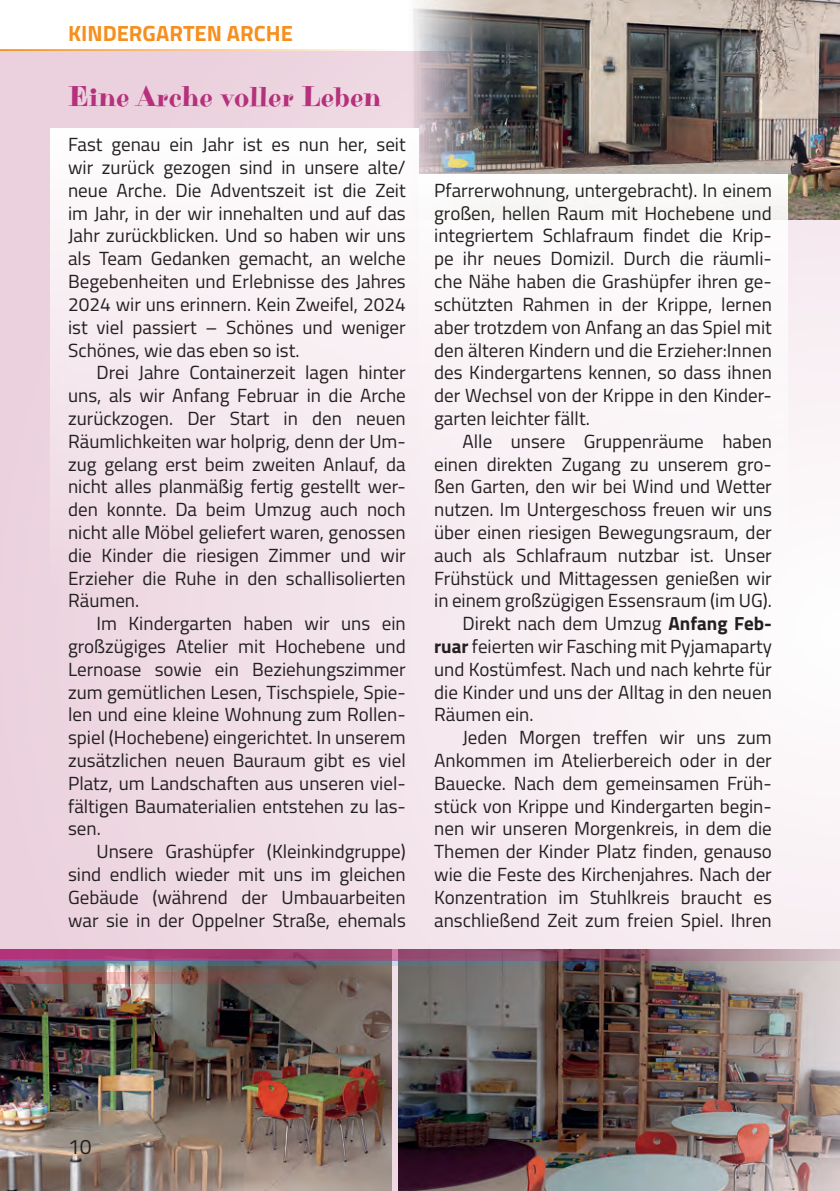
<style>
.page{position:relative;width:840px;height:1191px;background:#fff}
.page>*{position:absolute;margin:0;border:0;box-sizing:border-box;transform-origin:0 0}
.t1{font:29px "Purple Purse";color:#b5317c}
.t2{font:700 22px "Titillium Web";color:#f68f1e}
.t3{font:21px "Titillium Web";color:#231f20}
.t4{font:19px/22.8px "Titillium Web";color:#231f20;text-align:justify}
.s1{font-weight:700}
</style>
<div class="page">
<hr style="left:0;top:49px;width:404px;height:2px;background:#f68f1e">
<div style="left:0;top:51px;width:839px;height:1140px;background:linear-gradient(to right,#ead0dc,#fcf9fb)"></div>
<img style="left:398px;top:961px;width:441px;height:230px">
<img style="left:0;top:965px;width:391px;height:226px">
<img style="left:405px;top:0;width:434px;height:220px">
<div style="left:418px;top:174px;width:369px;height:421px;background:#fbf6f8"></div>
<div style="left:50px;top:128px;width:368px;height:467px;background:linear-gradient(to bottom,#fefdfd,#f0dde6)"></div>
<svg style="left:0;top:949px;width:839px;height:12px;background:#a0577b"></svg>
<svg style="left:0;top:959px;width:692px;height:6px;background:#65697d"></svg>
<svg style="left:0;top:972px;width:355px;height:12px;background:#8a5c58"></svg>
<p class="t2" style="left:68px;top:16px;width:226px">KINDERGARTEN ARCHE</p>
<h1 class="t1" style="left:68px;top:79px;width:314px">Eine Arche voller Leben</h1>
<p class="t4" style="left:68px;top:132px;width:339px">Fast genau ein Jahr ist es nun her, seit wir zurück gezogen sind in unsere alte/ neue Arche. Die Adventszeit ist die Zeit im Jahr, in der wir innehalten und auf das Jahr zurückblicken. Und so haben wir uns als Team Gedanken gemacht, an welche Begebenheiten und Erlebnisse des Jahres 2024 wir uns erinnern. Kein Zweifel, 2024 ist viel passiert – Schönes und weniger Schönes, wie das eben so ist.</p>
<p class="t4" style="left:68px;top:360px;width:339px;text-indent:28px">Drei Jahre Containerzeit lagen hinter uns, als wir Anfang Februar in die Arche zurückzogen. Der Start in den neuen Räumlichkeiten war holprig, denn der Um&shy;zug gelang erst beim zweiten Anlauf, da nicht alles planmäßig fertig gestellt wer&shy;den konnte. Da beim Umzug auch noch nicht alle Möbel geliefert waren, genossen die Kinder die riesigen Zimmer und wir Erzieher die Ruhe in den schallisolierten Räumen.</p>
<p class="t4" style="left:68px;top:611px;width:339px;text-indent:28px">Im Kindergarten haben wir uns ein großzügiges Atelier mit Hochebene und Lernoase sowie ein Beziehungszimmer zum gemütlichen Lesen, Tischspiele, Spie&shy;len und eine kleine Wohnung zum Rollen&shy;spiel (Hochebene) eingerichtet. In unserem zusätzlichen neuen Bauraum gibt es viel Platz, um Landschaften aus unseren viel&shy;fältigen Baumaterialien entstehen zu las&shy;sen.</p>
<p class="t4" style="left:68px;top:839px;width:339px;text-indent:28px">Unsere Grashüpfer (Kleinkindgruppe) sind endlich wieder mit uns im gleichen Gebäude (während der Umbauarbeiten war sie in der Oppelner Straße, ehemals</p>
<p class="t4" style="left:434px;top:178px;width:339px">Pfarrerwohnung, untergebracht). In einem großen, hellen Raum mit Hochebene und integriertem Schlafraum findet die Krip&shy;pe ihr neues Domizil. Durch die räumli&shy;che Nähe haben die Grashüpfer ihren ge&shy;schützten Rahmen in der Krippe, lernen aber trotzdem von Anfang an das Spiel mit den älteren Kindern und die Erzieher:Innen des Kindergartens kennen, so dass ihnen der Wechsel von der Krippe in den Kinder&shy;garten leichter fällt.</p>
<p class="t4" style="left:462px;top:429px;width:310px">Alle unsere Gruppenräume haben</p>
<p class="t4" style="left:434px;top:451px;width:339px">einen direkten Zugang zu unserem gro-</p>
<p class="t4" style="left:434px;top:474px;width:339px">ßen Garten, den wir bei Wind und Wetter</p>
<p class="t4" style="left:434px;top:497px;width:339px">nutzen. Im Untergeschoss freuen wir uns</p>
<p class="t4" style="left:434px;top:520px;width:339px">über einen riesigen Bewegungsraum, der</p>
<p class="t4" style="left:434px;top:543px;width:339px">auch als Schlafraum nutzbar ist. Unser</p>
<p class="t4" style="left:434px;top:565px;width:339px">Frühstück und Mittagessen genießen wir</p>
<p class="t4" style="left:434px;top:588px;width:339px">in einem großzügigen Essensraum (im UG).</p>
<p class="t4" style="left:462px;top:611px;width:310px">Direkt nach dem Umzug <span class="s1">Anfang Feb-</span></p>
<p class="t4" style="left:434px;top:634px;width:339px"><span class="s1">ruar</span> feierten wir Fasching mit Pyjamaparty</p>
<p class="t4" style="left:434px;top:657px;width:339px">und Kostümfest. Nach und nach kehrte für</p>
<p class="t4" style="left:434px;top:679px;width:339px">die Kinder und uns der Alltag in den neuen</p>
<p class="t4" style="left:434px;top:702px;width:101px">Räumen ein.</p>
<p class="t4" style="left:462px;top:725px;width:310px">Jeden Morgen treffen wir uns zum</p>
<p class="t4" style="left:434px;top:748px;width:339px">Ankommen im Atelierbereich oder in der</p>
<p class="t4" style="left:434px;top:771px;width:339px">Bauecke. Nach dem gemeinsamen Früh-</p>
<p class="t4" style="left:434px;top:793px;width:339px">stück von Krippe und Kindergarten begin-</p>
<p class="t4" style="left:434px;top:816px;width:339px">nen wir unseren Morgenkreis, in dem die</p>
<p class="t4" style="left:434px;top:839px;width:339px">Themen der Kinder Platz finden, genauso</p>
<p class="t4" style="left:434px;top:862px;width:339px">wie die Feste des Kirchenjahres. Nach der</p>
<p class="t4" style="left:434px;top:885px;width:339px">Konzentration im Stuhlkreis braucht es</p>
<p class="t4" style="left:434px;top:907px;width:339px">anschließend Zeit zum freien Spiel. Ihren</p>
<p class="t3" style="left:68px;top:1131px;width:25px">10</p>
</div>
